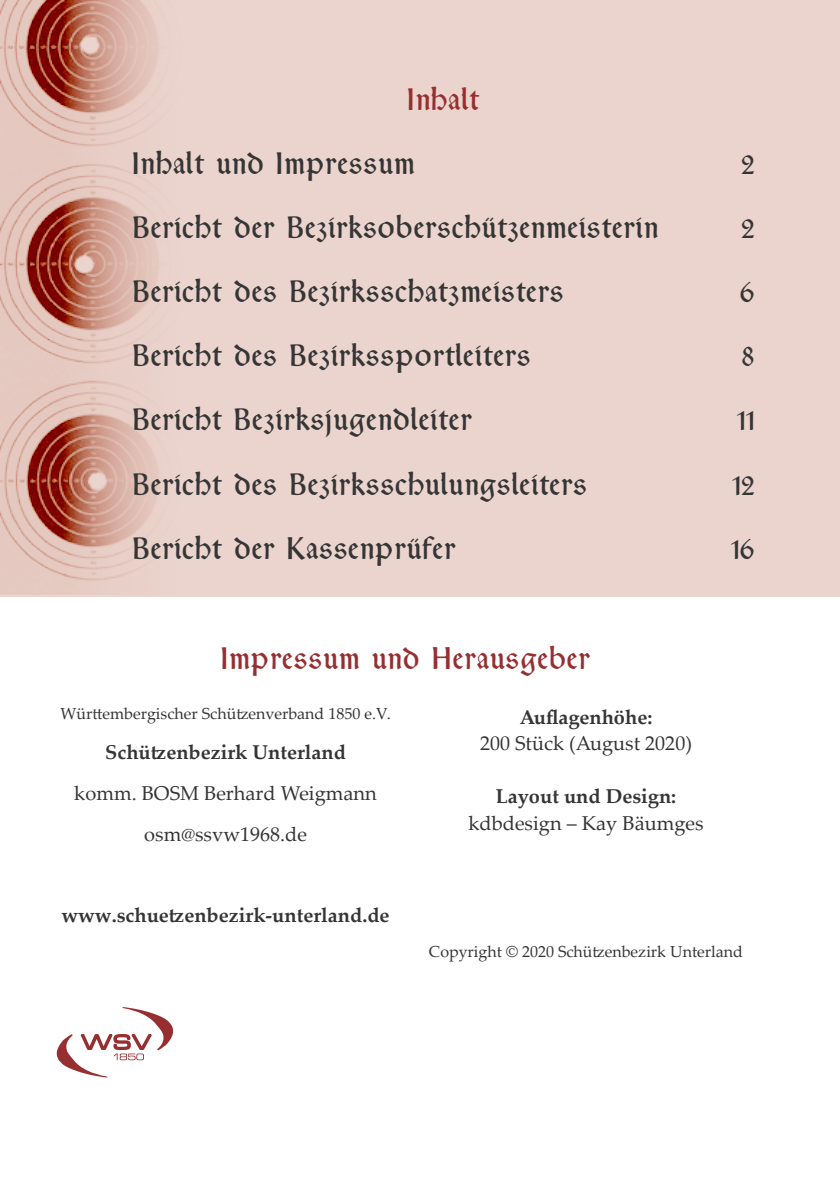
<style>
.page{position:relative;width:840px;height:1191px;background:#fff}
.page>*{position:absolute;margin:0;border:0;box-sizing:border-box;transform-origin:0 0}
.t1{font:32px "Typographer Rotunda";color:#363536}
.Kapitel_r_ganze_spal{font:32px "Typographer Rotunda";color:#972f31}
.Kapitel_r{font:32px "Typographer Rotunda";color:#972f31}
.Laufender_Text{font:700 20px "Palatino Linotype";color:#363536}
.Laufender_Text-2{font:20px "Palatino Linotype";color:#363536}
.Laufender_Text-3{font:16px "Palatino Linotype";color:#363536}
</style>
<div class="page">
<div style="left:0;top:0;width:839px;height:596px;background:#ead4cd"></div>
<img style="left:0;top:0;width:62px;height:594px">
<svg style="left:62px;top:0;width:97px;height:594px"></svg>
<svg style="left:56px;top:1007px;width:118px;height:70px"></svg>
<p class="Kapitel_r" style="left:407px;top:82px;width:74px">Inhalt</p>
<p class="t1" style="left:132px;top:146px;width:284px">Inhalt und Impressum</p>
<p class="t1" style="left:740px;top:146px;width:15px">2</p>
<p class="t1" style="left:132px;top:210px;width:527px">Bericht der Bezirksoberschützenmeisterin</p>
<p class="t1" style="left:740px;top:210px;width:15px">2</p>
<p class="t1" style="left:132px;top:274px;width:433px">Bericht des Bezirksschatzmeisters</p>
<p class="t1" style="left:739px;top:274px;width:16px">6</p>
<p class="t1" style="left:132px;top:338px;width:400px">Bericht des Bezirkssportleiters</p>
<p class="t1" style="left:741px;top:338px;width:15px">8</p>
<p class="t1" style="left:132px;top:402px;width:341px">Bericht Bezirksjugendleiter</p>
<p class="t1" style="left:736px;top:402px;width:19px">11</p>
<p class="t1" style="left:132px;top:466px;width:456px">Bericht des Bezirksschulungsleiters</p>
<p class="t1" style="left:732px;top:466px;width:24px">12</p>
<p class="t1" style="left:132px;top:531px;width:325px">Bericht der Kassenprüfer</p>
<p class="t1" style="left:730px;top:531px;width:25px">16</p>
<p class="Kapitel_r_ganze_spal" style="left:221px;top:641px;width:371px">Impressum und Herausgeber</p>
<p class="Laufender_Text-3" style="left:60px;top:702px;width:331px">Württembergischer Schützenverband 1850 e.V.</p>
<p class="Laufender_Text" style="left:105px;top:738px;width:242px">Schützenbezirk Unterland</p>
<p class="Laufender_Text-2" style="left:74px;top:779px;width:304px">komm. BOSM Berhard Weigmann</p>
<p class="Laufender_Text-2" style="left:144px;top:819px;width:164px">osm@ssvw1968.de</p>
<p class="Laufender_Text" style="left:519px;top:702px;width:134px">Auflagenhöhe:</p>
<p class="Laufender_Text-2" style="left:479px;top:729px;width:213px">200 Stück (August 2020)</p>
<p class="Laufender_Text" style="left:495px;top:782px;width:182px">Layout und Design:</p>
<p class="Laufender_Text-2" style="left:468px;top:808px;width:237px">kdbdesign – Kay Bäumges</p>
<p class="Laufender_Text" style="left:62px;top:900px;width:329px">www.schuetzenbezirk-unterland.de</p>
<p class="Laufender_Text-3" style="left:429px;top:940px;width:315px">Copyright © 2020 Schützenbezirk Unterland</p>
</div>
